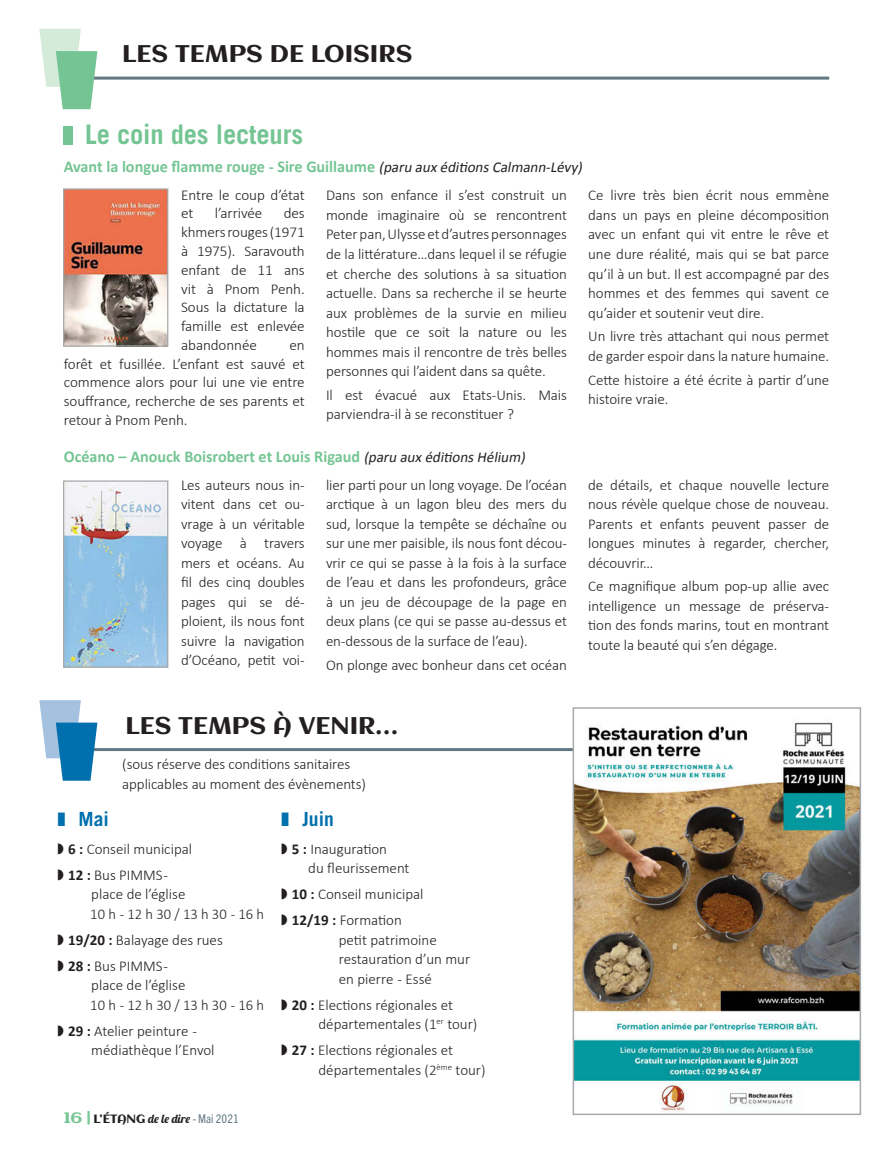
<style>
.page{position:relative;width:893px;height:1149px;background:#fff}
.page>*{position:absolute;margin:0;border:0;box-sizing:border-box;transform-origin:0 0}
.titre{font:700 27px "Trade Gothic";letter-spacing:-.005em;color:#75c594}
.TITRE_RUBRIQUE{font:24px "Aclonica";color:#231f20}
.t1{font:700 19.5px "Trade Gothic";color:#006fad}
.sous_titre{font:700 16.5px "Calibri";color:#75c594}
.texte{font:300 15px/19.5px "Calibri";letter-spacing:-.005em;color:#231f20}
.t2{font:12px "Lobster 1.4";color:#231f20}
.s1{font-weight:400;font-style:italic;font-size:15px;color:#231f20}
.s2{font-weight:700}
.s3{font-family:"Aclonica";font-size:15px;color:#75c594}
.s4{font-family:"Aclonica"}
.s5{font-family:"Trade Gothic Next LT Pro";font-stretch:condensed;color:#647883}
</style>
<div class="page">
<hr style="left:85px;top:747px;width:493px;height:3px;background:#647883">
<svg style="left:39px;top:700px;width:58px;height:80px"></svg>
<div style="left:64px;top:126px;width:9px;height:18px;background:#75c594"></div>
<hr style="left:85px;top:77px;width:744px;height:3px;background:#647883">
<svg style="left:39px;top:29px;width:58px;height:80px"></svg>
<img style="left:65px;top:482px;width:101px;height:183px">
<div style="left:63px;top:480px;width:105px;height:187px;border:1px solid #a7a9ac"></div>
<img style="left:65px;top:190px;width:101px;height:154px">
<div style="left:63px;top:188px;width:105px;height:158px;border:1px solid #a7a9ac"></div>
<img style="left:576px;top:722px;width:282px;height:389px">
<div style="left:573px;top:707px;width:288px;height:407px;border:2px solid #a7a9ac"></div>
<p class="TITRE_RUBRIQUE" style="left:122px;top:37px;width:292px">LES TEMPS DE LOISIRS</p>
<p class="titre" style="left:85px;top:118px;width:219px">Le coin des lecteurs</p>
<p class="sous_titre" style="left:64px;top:157px;width:523px">Avant la longue flamme rouge - Sire Guillaume <span class="s1">(paru aux éditions Calmann-Lévy)</span></p>
<p class="texte" style="left:181px;top:185px;width:125px;line-height:18.8px">Entre le coup d’état et</p>
<p class="texte" style="left:326px;top:185px;width:243px;text-align:justify">Dans son enfance il s’est construit un monde imaginaire où se rencontrent Peter pan, Ulysse et d’autres personnages de la littérature…dans lequel il se réfugie et cherche des solutions à sa situation actuelle. Dans sa recherche il se heurte aux problèmes de la survie en milieu hostile que ce soit la nature ou les hommes mais il rencontre de très belles personnes qui l’aident dans sa quête.</p>
<p class="texte" style="left:326px;top:385px;width:242px">Il est évacué aux Etats-Unis. Mais parviendra-il à se reconstituer ?</p>
<p class="texte" style="left:588px;top:185px;width:243px;text-align:justify">Ce livre très bien écrit nous emmène dans un pays en pleine décomposition avec un enfant qui vit entre le rêve et une dure réalité, mais qui se bat parce qu’il à un but. Il est accompagné par des hommes et des femmes qui savent ce qu’aider et soutenir veut dire.</p>
<p class="texte" style="left:588px;top:326px;width:243px">Un livre très attachant qui nous permet de garder espoir dans la nature humaine.</p>
<p class="texte" style="left:588px;top:369px;width:242px">Cette histoire a été écrite à partir d’une histoire vraie.</p>
<p class="texte" style="left:215px;top:203px;width:49px">l’arrivée</p>
<p class="texte" style="left:181px;top:204px;width:125px;line-height:18.8px;text-align:justify;text-indent:103px">des khmers rouges (1971 à 1975). Saravouth enfant de 11 ans vit à Pnom Penh.<br>Sous la dictature la famille est enlevée abandonnée</p>
<p class="texte" style="left:64px;top:335px;width:242px;line-height:18.9px;text-align:justify;text-indent:226px">en forêt et fusillée. L’enfant est sauvé et commence alors pour lui une vie entre souffrance, recherche de ses parents et retour à Pnom Penh.</p>
<p class="sous_titre" style="left:64px;top:446px;width:466px">Océano – Anouck Boisrobert et Louis Rigaud <span class="s1">(paru aux éditions Hélium)</span></p>
<p class="texte" style="left:181px;top:474px;width:125px;text-align:justify">Les auteurs nous in&shy;vitent dans cet ou&shy;vrage à un véritable voyage à travers mers et océans. Au fil des cinq doubles pages qui se dé&shy;ploient, ils nous font suivre la navigation d’Océano, petit voi-</p>
<p class="texte" style="left:326px;top:474px;width:243px;text-align:justify">lier parti pour un long voyage. De l’océan arctique à un lagon bleu des mers du sud, lorsque la tempête se déchaîne ou sur une mer paisible, ils nous font décou&shy;vrir ce qui se passe à la fois à la surface de l’eau et dans les profondeurs, grâce à un jeu de découpage de la page en deux plans (ce qui se passe au-dessus et en-dessous de la surface de l’eau).</p>
<p class="texte" style="left:326px;top:654px;width:242px">On plonge avec bonheur dans cet océan</p>
<p class="TITRE_RUBRIQUE" style="left:125px;top:708px;width:274px">LES TEMPS À VENIR…</p>
<p class="texte" style="left:122px;top:754px;width:245px">(sous réserve des conditions sanitaires applicables au moment des évènements)</p>
<p class="t1" style="left:57px;top:806px;width:53px">❚ Mai</p>
<p class="texte" style="left:57px;top:838px;width:136px">◗ <span class="s2">6 :</span> Conseil municipal</p>
<p class="texte" style="left:90px;top:864px;width:175px;text-indent:-33px">◗ <span class="s2">12 :</span> Bus PIMMS -<br>place de l’église<br>10 h - 12 h 30 / 13 h 30 - 16 h</p>
<p class="texte" style="left:57px;top:929px;width:167px">◗ <span class="s2">19/20 :</span> Balayage des rues</p>
<p class="texte" style="left:90px;top:955px;width:175px;text-indent:-33px">◗ <span class="s2">28 :</span> Bus PIMMS -<br>place de l’église<br>10 h - 12 h 30 / 13 h 30 - 16 h</p>
<p class="texte" style="left:91px;top:1020px;width:125px;text-indent:-34px">◗ <span class="s2">29 :</span> Atelier peinture - médiathèque l’Envol</p>
<p class="t2" style="left:64px;top:1110px;width:176px"><span class="s3">16 |</span> <span class="s4">L’ÉTANG</span> de le dire <span class="s5">- Mai 2021</span></p>
<p class="t1" style="left:281px;top:806px;width:54px">❚ Juin</p>
<p class="texte" style="left:308px;top:838px;width:103px;text-indent:-27px">◗ <span class="s2">5 :</span> Inauguration<br>du fleurissement</p>
<p class="texte" style="left:281px;top:884px;width:144px">◗ <span class="s2">10 :</span> Conseil municipal</p>
<p class="texte" style="left:339px;top:910px;width:133px;text-indent:-58px">◗ <span class="s2">12/19 :</span> Formation<br>petit patrimoine restauration d’un mur en pierre - Essé</p>
<p class="texte" style="left:318px;top:994px;width:160px;text-indent:-37px">◗ <span class="s2">20 :</span> Elections régionales et départementales (1<sup>er</sup> tour)</p>
<p class="texte" style="left:318px;top:1039px;width:169px;text-indent:-37px">◗ <span class="s2">27 :</span> Elections régionales et départementales (2<sup>ème</sup> tour)</p>
<p class="texte" style="left:588px;top:474px;width:242px;text-align:justify">de détails, et chaque nouvelle lecture nous révèle quelque chose de nouveau.<br>Parents et enfants peuvent passer de longues minutes à regarder, chercher, découvrir…</p>
<p class="texte" style="left:588px;top:576px;width:242px;text-align:justify">Ce magnifique album pop-up allie avec intelligence un message de préserva&shy;tion des fonds marins, tout en montrant toute la beauté qui s’en dégage.</p>
</div>
